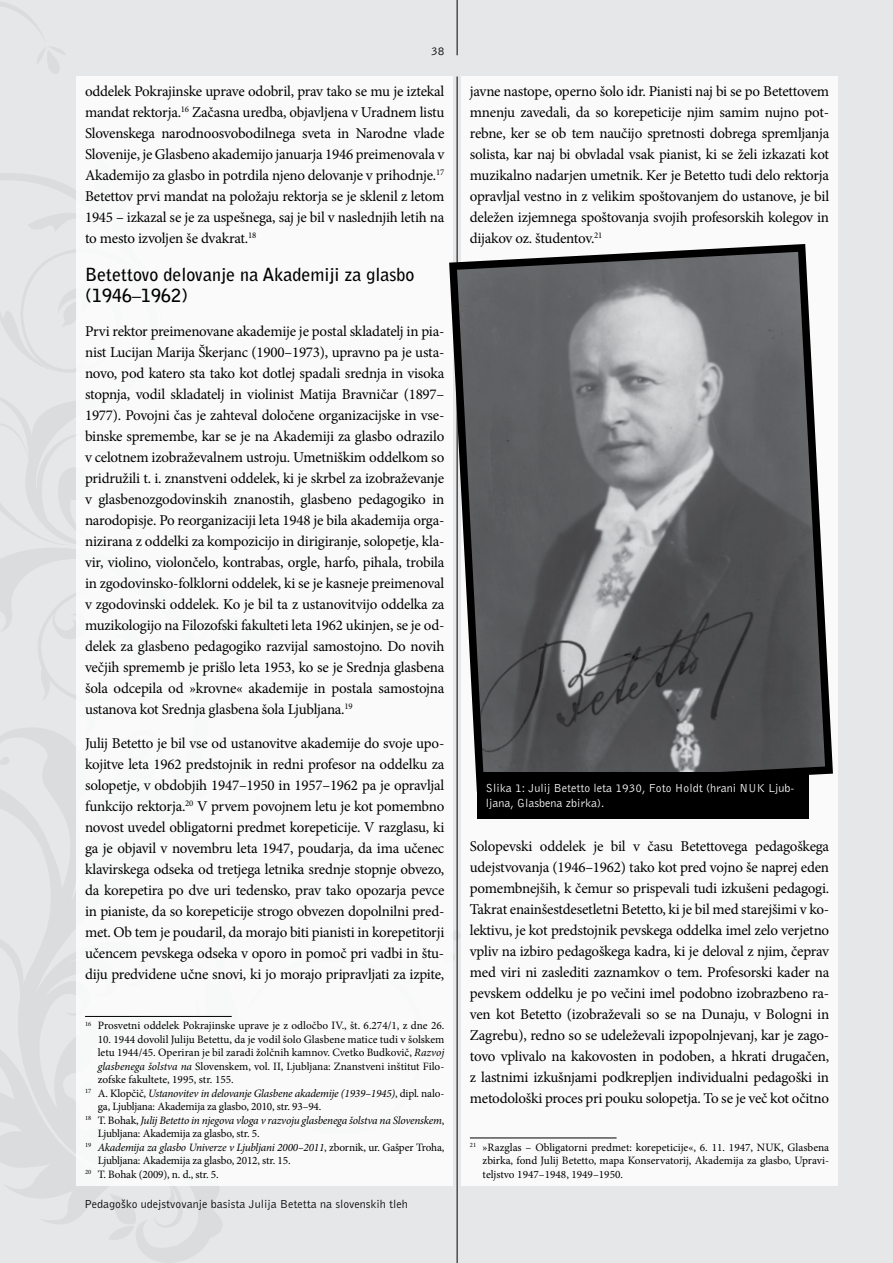
<style>
.page{position:relative;width:893px;height:1263px;background:#e6e7e8}
.page>*{position:absolute;margin:0;border:0;box-sizing:border-box;transform-origin:0 0}
.t1{font:700 18px/21px "Bell Gothic Std";color:#000}
.t2{font:15px/21px "Minion Pro";letter-spacing:-.015em;color:#000;text-align:justify}
.t3{font:12px/14.4px "Bell Gothic BT";color:#fff}
.t4{font:12px "Bell Gothic BT";color:#000}
.t5{font:11.25px/13.5px "Minion Pro";letter-spacing:-.005em;color:#000;text-align:justify}
.t6{font:italic 11.25px "Minion Pro";letter-spacing:-.02em;color:#000}
.s1{font-style:italic}
.s2{font-style:normal}
</style>
<div class="page">
<svg style="left:0;top:371px;width:77px;height:175px"></svg>
<svg style="left:0;top:2px;width:165px;height:369px"></svg>
<svg style="left:0;top:548px;width:208px;height:715px"></svg>
<svg style="left:0;top:480px;width:72px;height:94px"></svg>
<svg style="left:0;top:847px;width:460px;height:393px"></svg>
<div style="left:461px;top:77px;width:377px;height:1109px;background:#fff"></div>
<div style="left:77px;top:77px;width:376px;height:1109px;background:#fff"></div>
<hr style="left:457px;top:0;width:1px;height:55px;background:#000">
<hr style="left:457px;top:77px;width:1px;height:1186px;background:#000">
<hr style="left:470px;top:1138px;width:147px;height:1px;background:#000">
<hr style="left:85px;top:1016px;width:147px;height:1px;background:#000">
<svg style="left:449px;top:240px;width:384px;height:556px;background:#737476"></svg>
<div style="left:477px;top:772px;width:332px;height:46px;background:#000"></div>
<p class="t4" style="left:431px;top:44px;width:15px">38</p>
<p class="t2" style="left:85px;top:81px;width:361px">oddelek Pokrajinske uprave odobril, prav tako se mu je iztekal mandat rektorja.<sup>16</sup> Začasna uredba, objavljena v Uradnem listu Slovenskega narodnoosvobodilnega sveta in Narodne vlade Slovenije, je Glasbeno akademijo januarja 1946 preimenovala v Akademijo za glasbo in potrdila njeno delovanje v prihodnje.<sup>17<br></sup>Betettov prvi mandat na položaju rektorja se je sklenil z letom 1945 – izkazal se je za uspešnega, saj je bil v naslednjih letih na to mesto izvoljen še dvakrat.<sup>18</sup></p>
<p class="t1" style="left:85px;top:264px;width:331px">Betettovo delovanje na Akademiji za glasbo (1946–1962)</p>
<p class="t2" style="left:85px;top:320px;width:361px">Prvi rektor preimenovane akademije je postal skladatelj in pia&shy;nist Lucijan Marija Škerjanc (1900–1973), upravno pa je usta&shy;novo, pod katero sta tako kot dotlej spadali srednja in visoka stopnja, vodil skladatelj in violinist Matija Bravničar (1897– 1977). Povojni čas je zahteval določene organizacijske in vse&shy;binske spremembe, kar se je na Akademiji za glasbo odrazilo v celotnem izobraževalnem ustroju. Umetniškim oddelkom so pridružili t. i. znanstveni oddelek, ki je skrbel za izobraževanje v glasbenozgodovinskih znanostih, glasbeno pedagogiko in narodopisje. Po reorganizaciji leta 1948 je bila akademija orga&shy;nizirana z oddelki za kompozicijo in dirigiranje, solopetje, kla&shy;vir, violino, violončelo, kontrabas, orgle, harfo, pihala, trobila in zgodovinsko-folklorni oddelek, ki se je kasneje preimenoval v zgodovinski oddelek. Ko je bil ta z ustanovitvijo oddelka za muzikologijo na Filozofski fakulteti leta 1962 ukinjen, se je od&shy;delek za glasbeno pedagogiko razvijal samostojno. Do novih večjih sprememb je prišlo leta 1953, ko se je Srednja glasbena šola odcepila od »krovne« akademije in postala samostojna ustanova kot Srednja glasbena šola Ljubljana.<sup>19</sup></p>
<p class="t2" style="left:85px;top:732px;width:361px">Julij Betetto je bil vse od ustanovitve akademije do svoje upo&shy;kojitve leta 1962 predstojnik in redni profesor na oddelku za solopetje, v obdobjih 1947–1950 in 1957–1962 pa je opravljal funkcijo rektorja.<sup>20</sup> V prvem povojnem letu je kot pomembno novost uvedel obligatorni predmet korepeticije. V razglasu, ki ga je objavil v novembru leta 1947, poudarja, da ima učenec klavirskega odseka od tretjega letnika srednje stopnje obvezo, da korepetira po dve uri tedensko, prav tako opozarja pevce in pianiste, da so korepeticije strogo obvezen dopolnilni pred&shy;met. Ob tem je poudaril, da morajo biti pianisti in korepetitorji učencem pevskega odseka v oporo in pomoč pri vadbi in štu&shy;diju predvidene učne snovi, ki jo morajo pripravljati za izpite,</p>
<p class="t5" style="left:85px;top:1019px;width:361px"><sup>16</sup> Prosvetni oddelek Pokrajinske uprave je z odločbo IV., št. 6.274/1, z dne 26.</p>
<p class="t5" style="left:98px;top:1033px;width:348px">10. 1944 dovolil Juliju Betettu, da je vodil šolo Glasbene matice tudi v šolskem</p>
<p class="t5" style="left:98px;top:1046px;width:348px">letu 1944/45. Operiran je bil zaradi žolčnih kamnov. Cvetko Budkovič, <span class="s1">Razvoj</span></p>
<p class="t5" style="left:98px;top:1060px;width:348px"><span class="s1">glasbenega šolstva na</span> Slovenskem, vol. II, Ljubljana: Znanstveni inštitut Filo-</p>
<p class="t5" style="left:98px;top:1073px;width:138px">zofske fakultete, 1995, str. 155.</p>
<p class="t6" style="left:85px;top:1086px;width:361px"><sup>17</sup> <span class="s2">A. Klopčič,</span> Ustanovitev in delovanje Glasbene akademije (1939–1945)<span class="s2">, dipl. nalo-</span></p>
<p class="t5" style="left:98px;top:1100px;width:225px">ga, Ljubljana: Akademija za glasbo, 2010, str. 93–94.</p>
<p class="t6" style="left:85px;top:1113px;width:361px"><sup>18</sup> <span class="s2">T. Bohak,</span> Julij Betetto in njegova vloga v razvoju glasbenega šolstva na Slovenskem<span class="s2">,</span></p>
<p class="t5" style="left:98px;top:1127px;width:163px">Ljubljana: Akademija za glasbo, str. 5.</p>
<p class="t6" style="left:85px;top:1140px;width:361px"><sup>19</sup> Akademija za glasbo Univerze v Ljubljani 2000–2011<span class="s2">, zbornik, ur. Gašper Troha,</span></p>
<p class="t5" style="left:98px;top:1154px;width:194px">Ljubljana: Akademija za glasbo, 2012, str. 15.</p>
<p class="t5" style="left:85px;top:1168px;width:135px"><sup>20</sup> T. Bohak (2009), n. d., str. 5.</p>
<p class="t4" style="left:84px;top:1196px;width:325px">Pedagoško udejstvovanje basista Julija Betetta na slovenskih tleh</p>
<p class="t2" style="left:470px;top:81px;width:361px">javne nastope, operno šolo idr. Pianisti naj bi se po Betettovem mnenju zavedali, da so korepeticije njim samim nujno pot&shy;rebne, ker se ob tem naučijo spretnosti dobrega spremljanja solista, kar naj bi obvladal vsak pianist, ki se želi izkazati kot muzikalno nadarjen umetnik. Ker je Betetto tudi delo rektorja opravljal vestno in z velikim spoštovanjem do ustanove, je bil deležen izjemnega spoštovanja svojih profesorskih kolegov in dijakov oz. študentov.<sup>21</sup></p>
<p class="t3" style="left:486px;top:781px;width:310px">Slika 1: Julij Betetto leta 1930, Foto Holdt (hrani NUK Ljub&shy;ljana, Glasbena zbirka).</p>
<p class="t2" style="left:470px;top:835px;width:361px">Solopevski oddelek je bil v času Betettovega pedagoškega udejstvovanja (1946–1962) tako kot pred vojno še naprej eden pomembnejših, k čemur so prispevali tudi izkušeni pedagogi.<br>Takrat enainšestdesetletni Betetto, ki je bil med starejšimi v ko&shy;lektivu, je kot predstojnik pevskega oddelka imel zelo verjetno vpliv na izbiro pedagoškega kadra, ki je deloval z njim, čeprav med viri ni zaslediti zaznamkov o tem. Profesorski kader na pevskem oddelku je po večini imel podobno izobrazbeno ra&shy;ven kot Betetto (izobraževali so se na Dunaju, v Bologni in Zagrebu), redno so se udeleževali izpopolnjevanj, kar je zago&shy;tovo vplivalo na kakovosten in podoben, a hkrati drugačen, z lastnimi izkušnjami podkrepljen individualni pedagoški in metodološki proces pri pouku solopetja. To se je več kot očitno</p>
<p class="t5" style="left:483px;top:1141px;width:348px;text-indent:-13px"><sup>21</sup> »Razglas – Obligatorni predmet: korepeticije«, 6. 11. 1947, NUK, Glasbena zbirka, fond Julij Betetto, mapa Konservatorij, Akademija za glasbo, Upravi&shy;teljstvo 1947–1948, 1949–1950.</p>
</div>
